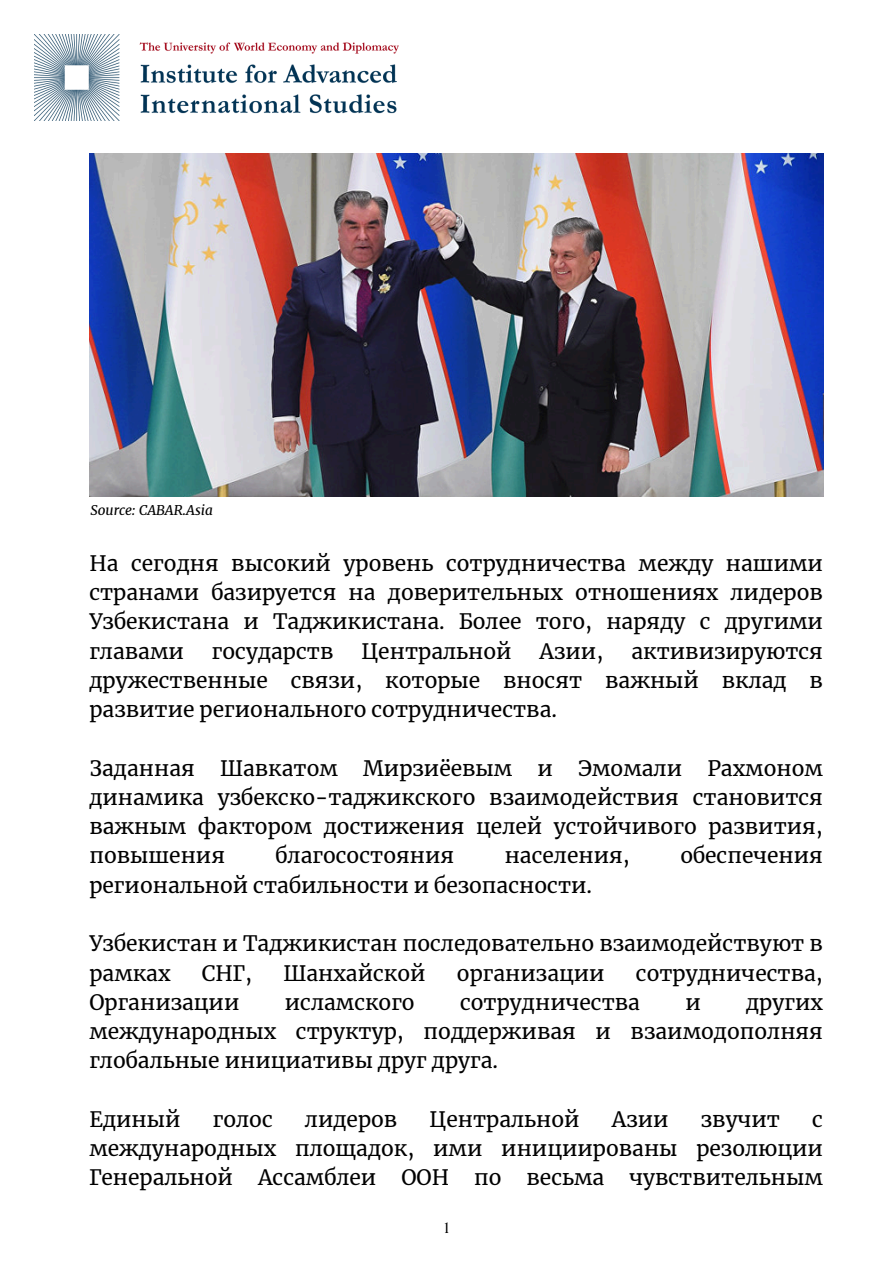
<style>
.page{position:relative;width:894px;height:1264px;background:#fff}
.page>*{position:absolute;margin:0;border:0;box-sizing:border-box;transform-origin:0 0}
.t1{font:21px/29.2px "Merriweather";color:#000;text-align:justify}
.t2{font:15px "Arsenica Antiqua";color:#000}
.t3{font:italic 13.5px "Merriweather";color:#000}
</style>
<div class="page">
<img style="left:34px;top:35px;width:364px;height:85px">
<img style="left:89px;top:154px;width:733px;height:343px">
<p class="t3" style="left:90px;top:501px;width:124px">Source: CABAR.Asia</p>
<p class="t1" style="left:89px;top:548px;width:735px">На сегодня высокий уровень сотрудничества между нашими странами базируется на доверительных отношениях лидеров Узбекистана и Таджикистана. Более того, наряду с другими главами</p>
<p class="t1" style="left:212px;top:636px;width:123px">государств</p>
<p class="t1" style="left:361px;top:636px;width:151px">Центральной</p>
<p class="t1" style="left:539px;top:636px;width:65px">Азии,</p>
<p class="t1" style="left:89px;top:636px;width:735px;text-indent:542px">активизируются дружественные связи, которые вносят важный вклад в развитие регионального сотрудничества.</p>
<p class="t1" style="left:89px;top:753px;width:735px">Заданная Шавкатом Мирзиёевым и Эмомали Рахмоном динамика узбекско-таджикского взаимодействия становится важным фактором достижения целей устойчивого развития, повышения</p>
<p class="t1" style="left:275px;top:841px;width:180px">благосостояния</p>
<p class="t1" style="left:504px;top:841px;width:127px">населения,</p>
<p class="t1" style="left:680px;top:841px;width:144px">обеспечения</p>
<p class="t1" style="left:89px;top:870px;width:504px">региональной стабильности и безопасности.</p>
<h1 class="t1" style="left:89px;top:929px;width:735px">Узбекистан и Таджикистан последовательно взаимодействуют в рамках</h1>
<h1 class="t1" style="left:202px;top:958px;width:52px">СНГ,</h1>
<h1 class="t1" style="left:283px;top:958px;width:144px">Шанхайской</h1>
<h1 class="t1" style="left:457px;top:958px;width:149px">организации</h1>
<h1 class="t1" style="left:635px;top:958px;width:188px">сотрудничества,</h1>
<h1 class="t1" style="left:89px;top:987px;width:152px">Организации</h1>
<h1 class="t1" style="left:285px;top:987px;width:131px">исламского</h1>
<h1 class="t1" style="left:460px;top:987px;width:181px">сотрудничества</h1>
<h1 class="t1" style="left:685px;top:987px;width:17px">и</h1>
<h1 class="t1" style="left:89px;top:987px;width:735px;text-indent:656px">других международных структур, поддерживая и взаимодополняя глобальные инициативы друг друга.</h1>
<h1 class="t1" style="left:89px;top:1104px;width:93px">Единый</h1>
<h1 class="t1" style="left:213px;top:1104px;width:61px">голос</h1>
<h1 class="t1" style="left:305px;top:1104px;width:94px">лидеров</h1>
<h1 class="t1" style="left:429px;top:1104px;width:151px">Центральной</h1>
<h1 class="t1" style="left:611px;top:1104px;width:58px">Азии</h1>
<h1 class="t1" style="left:700px;top:1104px;width:81px">звучит</h1>
<h1 class="t1" style="left:89px;top:1104px;width:735px;text-indent:722px">с международных площадок, ими инициированы резолюции Генеральной Ассамблеи ООН по весьма чувствительным</h1>
<h1 class="t2" style="left:444px;top:1222px;width:6px">1</h1>
</div>
